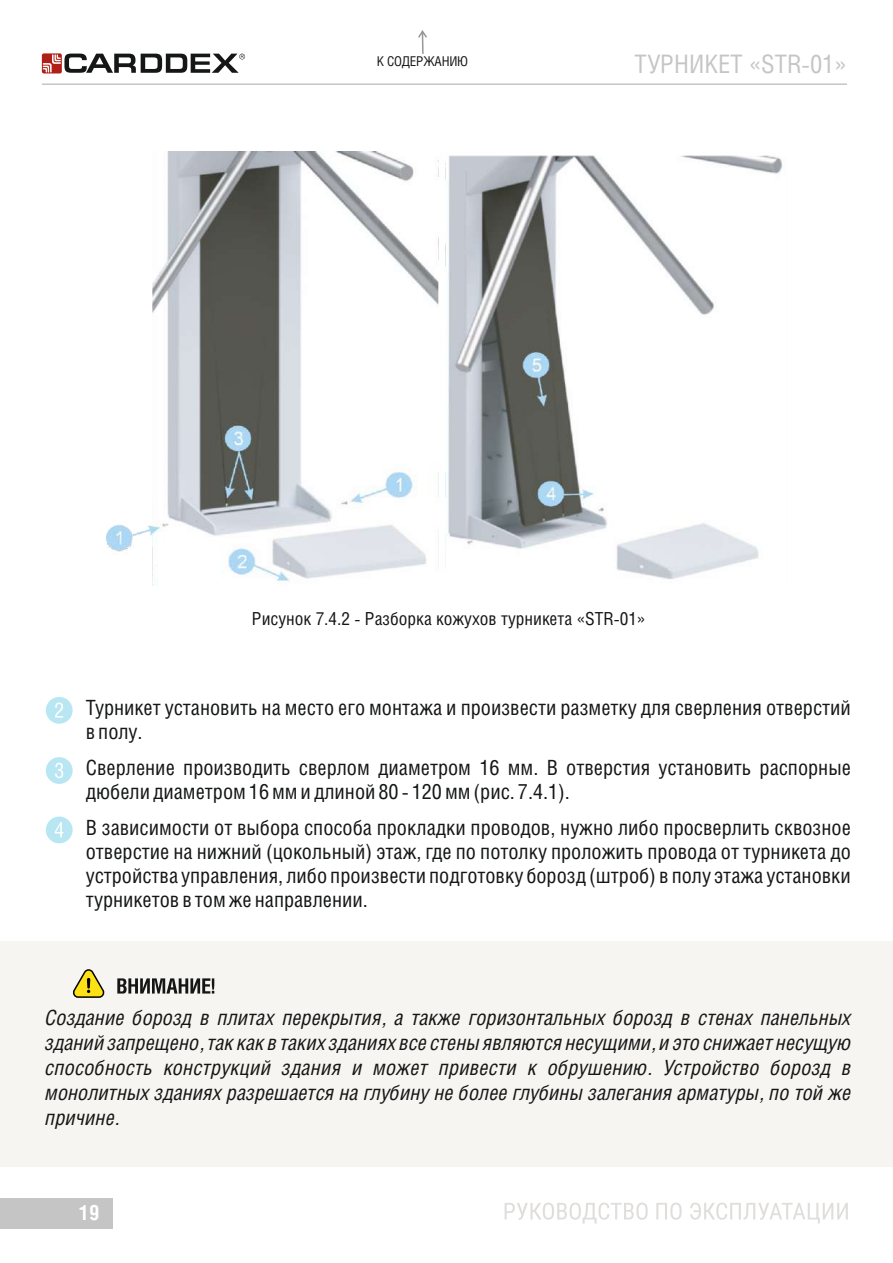
<style>
.page{position:relative;width:893px;height:1263px;background:#fff}
.page>*{position:absolute;margin:0;border:0;box-sizing:border-box;transform-origin:0 0}
.t1{font:25.5px "Helios Cond";color:#c5c5c5}
.t2{font:21px/24px "Helios Cond";color:#151616}
.t3{font:italic 21px/24.9px "Helios Cond";color:#151616;text-align:justify}
.t4{font:700 21px "Helios Cond";color:#fff}
.t5{font:18px "Helios Cond";color:#151616}
.t6{font:13.5px "Helios Cond";letter-spacing:-.015em;color:#151616}
</style>
<div class="page">
<svg style="left:418px;top:30px;width:9px;height:24px"></svg>
<hr style="left:42px;top:83px;width:805px;height:2px;background:#c5c5c5">
<svg style="left:42px;top:53px;width:203px;height:20px"></svg>
<div style="left:0;top:1198px;width:113px;height:30px;background:#c5c5c5"></div>
<svg style="left:505px;top:1202px;width:343px;height:21px"></svg>
<img style="left:106px;top:151px;width:677px;height:434px">
<div style="left:0;top:941px;width:893px;height:226px;background:#f6f5f1"></div>
<svg style="left:73px;top:969px;width:32px;height:29px"></svg>
<svg style="left:117px;top:978px;width:97px;height:15px"></svg>
<div style="left:46px;top:816px;width:27px;height:27px;background:#b8e7f3;border-radius:50%"></div>
<div style="left:46px;top:697px;width:27px;height:27px;background:#b8e7f3;border-radius:50%"></div>
<div style="left:46px;top:757px;width:27px;height:27px;background:#b8e7f3;border-radius:50%"></div>
<svg style="left:55px;top:822px;width:8px;height:15px"></svg>
<svg style="left:55px;top:702px;width:8px;height:16px"></svg>
<svg style="left:55px;top:763px;width:8px;height:15px"></svg>
<p class="t6" style="left:377px;top:55px;width:93px">К СОДЕРЖАНИЮ</p>
<p class="t1" style="left:634px;top:53px;width:214px">ТУРНИКЕТ «STR-01»</p>
<p class="t5" style="left:252px;top:611px;width:395px">Рисунок 7.4.2 - Разборка кожухов турникета «STR-01»</p>
<p class="t2" style="left:86px;top:696px;width:767px">Турникет установить на место его монтажа и произвести разметку для сверления отверстий в полу.</p>
<p class="t2" style="left:86px;top:756px;width:767px">Сверление производить сверлом диаметром 16 мм. В отверстия установить распорные дюбели диаметром 16 мм и длиной 80 - 120 мм (рис. 7.4.1).</p>
<p class="t2" style="left:86px;top:816px;width:767px;text-align:justify">В зависимости от выбора способа прокладки проводов, нужно либо просверлить сквозное отверстие на нижний (цокольный) этаж, где по потолку проложить провода от турникета до устройства управления, либо произвести подготовку борозд (штроб) в полу этажа установки турникетов в том же направлении.</p>
<p class="t3" style="left:45px;top:1006px;width:807px">Создание борозд в плитах перекрытия, а также горизонтальных борозд в стенах панельных зданий запрещено, так как в таких зданиях все стены являются несущими, и это снижает несущую способность конструкций здания и может привести к обрушению. Устройство борозд в монолитных зданиях разрешается на глубину не более глубины залегания арматуры, по той же причине.</p>
<p class="t4" style="left:79px;top:1202px;width:22px">19</p>
</div>
